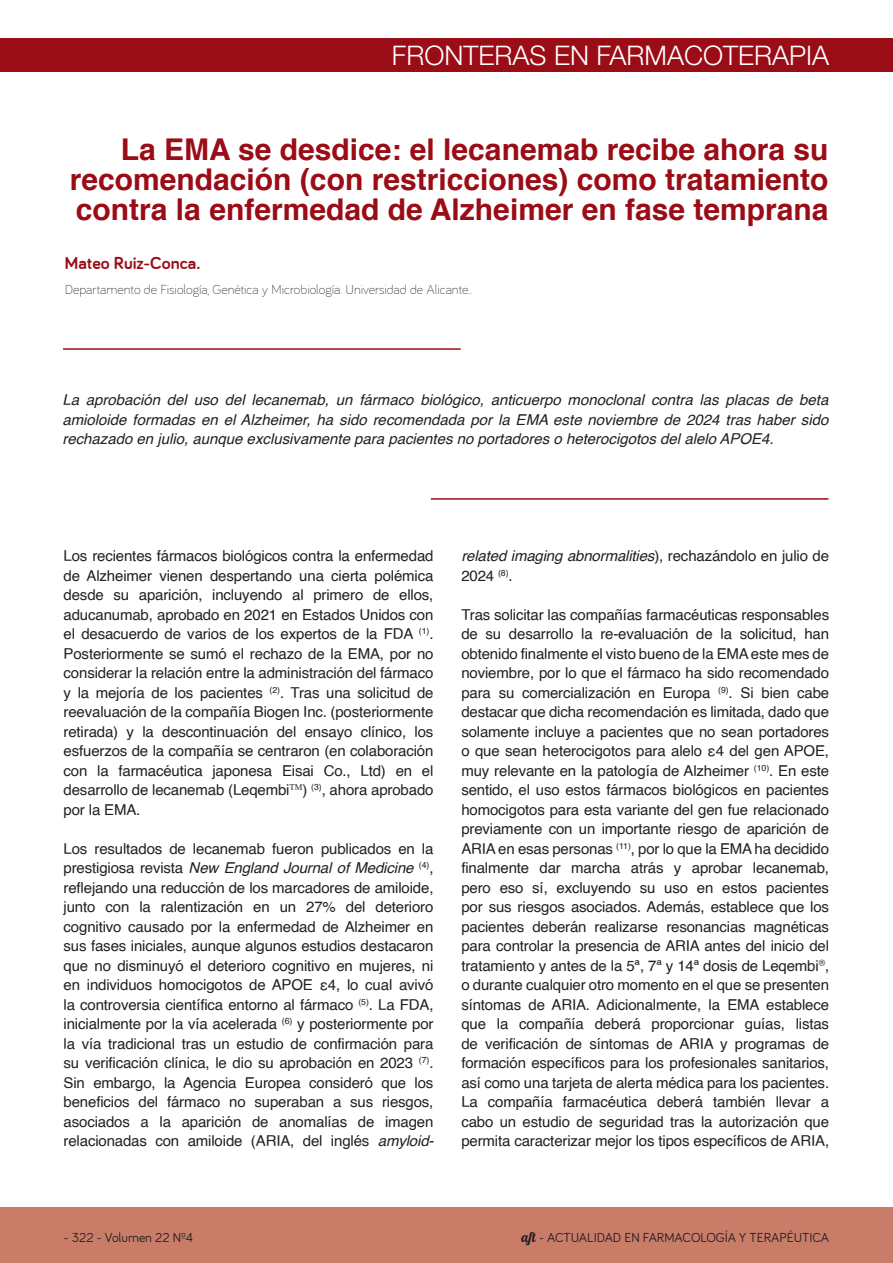
<style>
.page{position:relative;width:893px;height:1263px;background:#fff}
.page>*{position:absolute;margin:0;border:0;box-sizing:border-box;transform-origin:0 0}
.TÍTULO{font:700 30px/30px "Helvetica";color:#9a0c16;text-align:justify}
.ENCABEZADOS_1{font:300 27px "Helvetica Neue";color:#fff}
.t1{font:700 18px "Bariol";color:#9a0c16}
.PÁRRAFO{font:15px/19.5px "Helvetica";letter-spacing:-.01em;color:#231f20;text-align:justify}
.PÁRRAFO-2{font:italic 15px/19.5px "Helvetica";color:#231f20;text-align:justify}
.t2{font:300 13.5px "Bariol";color:#231f20}
.NUMERACIÓN{font:13.5px "Bariol";color:#231f20}
.s1{font-style:italic}
.s2{font-family:"Lobster 1.4"}
</style>
<div class="page">
<div style="left:0;top:1208px;width:893px;height:55px;background:#c97d69"></div>
<div style="left:0;top:38px;width:893px;height:33px;background:#9a0c16"></div>
<hr style="left:63px;top:348px;width:398px;height:2px;background:#9a0c16">
<hr style="left:431px;top:498px;width:397px;height:2px;background:#9a0c16">
<p class="ENCABEZADOS_1" style="left:392px;top:39px;width:439px">FRONTERAS EN FARMACOTERAPIA</p>
<p class="TÍTULO" style="left:70px;top:135px;width:760px;text-indent:51px">La EMA se desdice: el lecanemab recibe ahora su recomendación (con restricciones) como tratamiento contra la enfermedad de Alzheimer en fase temprana</p>
<p class="t1" style="left:65px;top:253px;width:137px">Mateo Ruiz-Conca.</p>
<p class="t2" style="left:65px;top:282px;width:409px">Departamento de Fisiología, Genética y Microbiología. Universidad de Alicante..</p>
<p class="PÁRRAFO-2" style="left:62px;top:390px;width:768px">La aprobación del uso del lecanemab, un fármaco biológico, anticuerpo monoclonal contra las placas de beta amioloide formadas en el Alzheimer, ha sido recomendada por la EMA este noviembre de 2024 tras haber sido rechazado en julio, aunque exclusivamente para pacientes no portadores o heterocigotos del alelo APOE4.</p>
<p class="PÁRRAFO" style="left:64px;top:546px;width:371px">Los recientes fármacos biológicos contra la enfermedad de Alzheimer vienen despertando una cierta polémica desde su aparición, incluyendo al primero de ellos, aducanumab, aprobado en 2021 en Estados Unidos con el desacuerdo de varios de los expertos de la FDA <sup>(1)</sup>.<br>Posteriormente se sumó el rechazo de la EMA, por no considerar la relación entre la administración del fármaco y la mejoría de los pacientes <sup>(2)</sup>. Tras una solicitud de reevaluación de la compañía Biogen Inc. (posteriormente retirada) y la descontinuación del ensayo clínico, los esfuerzos de la compañía se centraron (en colaboración con la farmacéutica japonesa Eisai Co., Ltd) en el desarrollo de lecanemab (Leqembi<sup>TM</sup>) <sup>(3)</sup>, ahora aprobado por la EMA.</p>
<p class="PÁRRAFO" style="left:64px;top:839px;width:372px">Los resultados de lecanemab fueron publicados en la prestigiosa revista <span class="s1">New England Journal of Medicine</span> <sup>(4)</sup>, reflejando una reducción de los marcadores de amiloide, junto con la ralentización en un 27% del deterioro cognitivo causado por la enfermedad de Alzheimer en sus fases iniciales, aunque algunos estudios destacaron que no disminuyó el deterioro cognitivo en mujeres, ni en individuos homocigotos de APOE ε4, lo cual avivó la controversia científica entorno al fármaco <sup>(5)</sup>. La FDA, inicialmente por la vía acelerada <sup>(6)</sup> y posteriormente por la vía tradicional tras un estudio de confirmación para su verificación clínica, le dio su aprobación en 2023 <sup>(7)</sup>.<br>Sin embargo, la Agencia Europea consideró que los beneficios del fármaco no superaban a sus riesgos, asociados a la aparición de anomalías de imagen relacionadas con amiloide (ARIA, del inglés <span class="s1">amyloid-</span></p>
<p class="PÁRRAFO" style="left:461px;top:546px;width:369px"><span class="s1">related imaging abnormalities</span>), rechazándolo en julio de<br>2024 <sup>(8)</sup>.</p>
<p class="PÁRRAFO" style="left:461px;top:605px;width:369px">Tras solicitar las compañías farmacéuticas responsables de su desarrollo la re-evaluación de la solicitud, han obtenido finalmente el visto bueno de la EMA este mes de noviembre, por lo que el fármaco ha sido recomendado para su comercialización en Europa <sup>(9)</sup>. Si bien cabe destacar que dicha recomendación es limitada, dado que solamente incluye a pacientes que no sean portadores o que sean heterocigotos para alelo ε4 del gen APOE, muy relevante en la patología de Alzheimer <sup>(10)</sup>. En este sentido, el uso estos fármacos biológicos en pacientes homocigotos para esta variante del gen fue relacionado previamente con un importante riesgo de aparición de ARIA en esas personas <sup>(11)</sup>, por lo que la EMA ha decidido finalmente dar marcha atrás y aprobar lecanemab, pero eso sí, excluyendo su uso en estos pacientes por sus riesgos asociados. Además, establece que los pacientes deberán realizarse resonancias magnéticas para controlar la presencia de ARIA antes del inicio del tratamiento y antes de la 5ª, 7ª y 14ª dosis de Leqembi<sup>®</sup>, o durante cualquier otro momento en el que se presenten síntomas de ARIA. Adicionalmente, la EMA establece que la compañía deberá proporcionar guías, listas de verificación de síntomas de ARIA y programas de formación específicos para los profesionales sanitarios, así como una tarjeta de alerta médica para los pacientes.<br>La compañía farmacéutica deberá también llevar a cabo un estudio de seguridad tras la autorización que permita caracterizar mejor los tipos específicos de ARIA,</p>
<p class="NUMERACIÓN" style="left:64px;top:1230px;width:131px">- 322 - Volumen 22 Nº4</p>
<p class="NUMERACIÓN" style="left:522px;top:1230px;width:309px"><span class="s2">aft</span> - ACTUALIDAD EN FARMACOLOGÍA Y TERAPÉUTICA</p>
</div>
